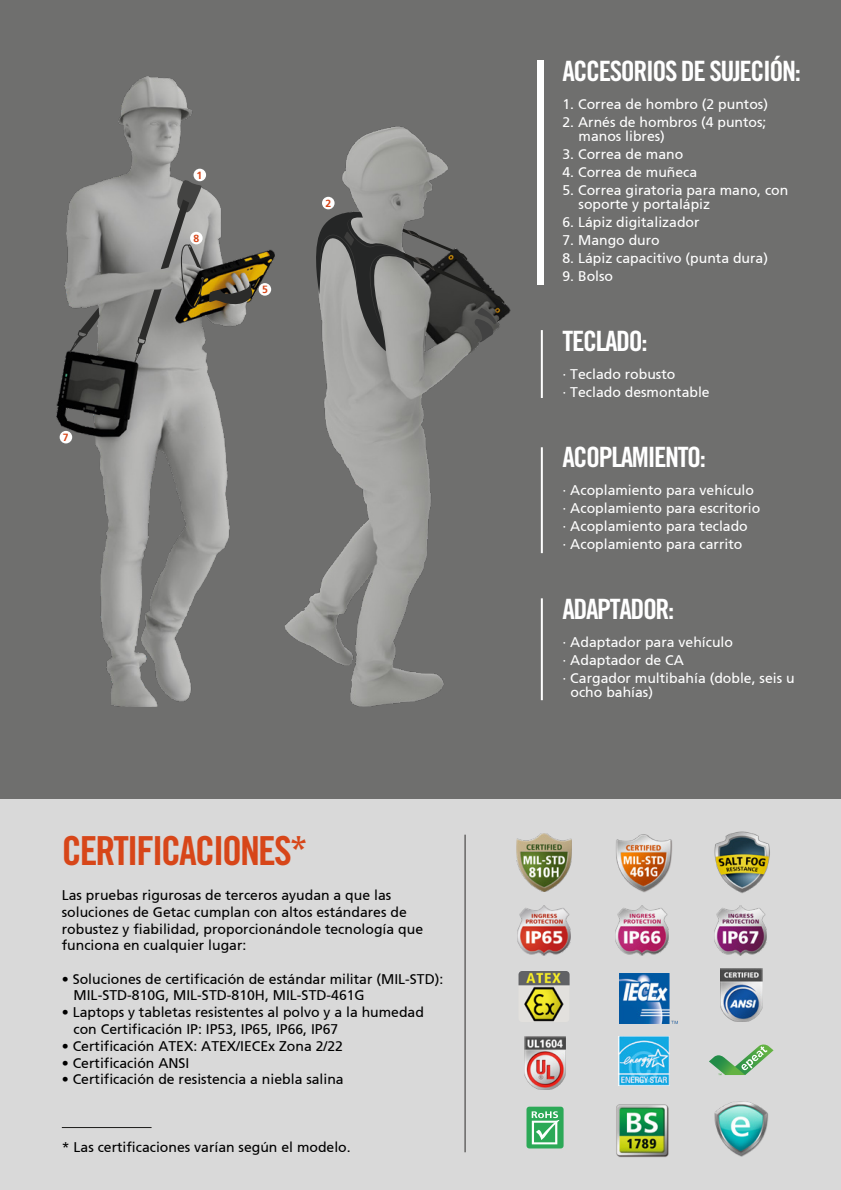
<style>
.page{position:relative;width:841px;height:1190px;background:#fff}
.page>*{position:absolute;margin:0;border:0;box-sizing:border-box;transform-origin:0 0}
.t1{font:40px "Trade Gothic LT Pro Bd Cn 20";letter-spacing:-.05em;color:#d74619}
.t2{font:28px "Trade Gothic LT Pro Bd Cn 20";letter-spacing:-.05em;color:#fff}
.t3{font:14px/16.8px "Frutiger 55 Roman";color:#000}
.t4{font:14px/18px "Frutiger 55 Roman";color:#fff}
.t5{font:700 10.4px "Frutiger 65";color:#d74619}
</style>
<div class="page">
<div style="left:0;top:799px;width:840px;height:391px;background:#d9d9d9"></div>
<div style="left:0;top:0;width:840px;height:799px;background:#6f6f6e"></div>
<img style="left:56px;top:77px;width:210px;height:630px">
<svg style="left:66px;top:307px;width:34px;height:51px"></svg>
<svg style="left:134px;top:178px;width:119px;height:184px"></svg>
<img style="left:266px;top:126px;width:245px;height:581px">
<svg style="left:311px;top:210px;width:193px;height:141px"></svg>
<img style="left:720px;top:968px;width:41px;height:54px">
<img style="left:714px;top:906px;width:52px;height:50px">
<img style="left:616px;top:834px;width:56px;height:58px">
<img style="left:516px;top:833px;width:55px;height:58px">
<img style="left:714px;top:831px;width:56px;height:62px">
<img style="left:518px;top:971px;width:51px;height:51px">
<img style="left:517px;top:906px;width:53px;height:50px">
<img style="left:615px;top:906px;width:53px;height:50px">
<img style="left:618px;top:1036px;width:51px;height:50px">
<img style="left:616px;top:1104px;width:53px;height:53px">
<img style="left:524px;top:1036px;width:41px;height:54px">
<img style="left:714px;top:1101px;width:54px;height:56px">
<svg style="left:526px;top:1107px;width:37px;height:41px;background:#5fbd7f"></svg>
<svg style="left:709px;top:1045px;width:64px;height:30px"></svg>
<img style="left:619px;top:973px;width:58px;height:50px">
<hr style="left:464px;top:835px;width:1px;height:317px;background:#2e2d2c">
<hr style="left:62px;top:1127px;width:89px;height:1px;background:#1d1d1b">
<hr style="left:540px;top:330px;width:2px;height:68px;background:#fff">
<hr style="left:540px;top:447px;width:2px;height:106px;background:#fff">
<hr style="left:540px;top:598px;width:2px;height:102px;background:#fff">
<div style="left:537px;top:60px;width:6px;height:225px;background:#fff"></div>
<div style="left:193px;top:169px;width:13px;height:12px;background:#fff;border-radius:50%"></div>
<div style="left:322px;top:197px;width:12px;height:12px;background:#fff;border-radius:50%"></div>
<div style="left:258px;top:283px;width:13px;height:13px;background:#fff;border-radius:50%"></div>
<div style="left:190px;top:232px;width:12px;height:12px;background:#fff;border-radius:50%"></div>
<div style="left:60px;top:431px;width:12px;height:12px;background:#fff;border-radius:50%"></div>
<p class="t5" style="left:63px;top:431px;width:7px">7</p>
<p class="t5" style="left:196px;top:169px;width:7px">1</p>
<p class="t5" style="left:193px;top:232px;width:7px">8</p>
<p class="t5" style="left:262px;top:283px;width:7px">5</p>
<p class="t5" style="left:325px;top:197px;width:7px">2</p>
<h1 class="t1" style="left:62px;top:827px;width:247px">CERTIFICACIONES*</h1>
<p class="t3" style="left:62px;top:887px;width:362px">Las pruebas rigurosas de terceros ayudan a que las soluciones de Getac cumplan con altos estándares de robustez y fiabilidad, proporcionándole tecnología que funciona en cualquier lugar:</p>
<p class="t3" style="left:73px;top:970px;width:371px;text-indent:-12px">• Soluciones de certificación de estándar militar (MIL-STD):<br>MIL-STD-810G, MIL-STD-810H, MIL-STD-461G</p>
<p class="t3" style="left:73px;top:1004px;width:352px;text-indent:-12px">• Laptops y tabletas resistentes al polvo y a la humedad con Certificación IP: IP53, IP65, IP66, IP67</p>
<p class="t3" style="left:62px;top:1038px;width:282px">• Certificación ATEX: ATEX/IECEx Zona 2/22</p>
<p class="t3" style="left:62px;top:1054px;width:129px">• Certificación ANSI</p>
<p class="t3" style="left:62px;top:1071px;width:283px">• Certificación de resistencia a niebla salina</p>
<p class="t3" style="left:62px;top:1139px;width:290px">* Las certificaciones varían según el modelo.</p>
<h2 class="t2" style="left:562px;top:54px;width:240px">ACCESORIOS DE SUJECIÓN:</h2>
<p class="t4" style="left:562px;top:96px;width:207px">1. Correa de hombro (2 puntos)</p>
<p class="t4" style="left:578px;top:116px;width:189px;line-height:14px;text-indent:-16px">2. Arnés de hombros (4 puntos; manos libres)</p>
<p class="t4" style="left:562px;top:146px;width:122px">3. Correa de mano</p>
<p class="t4" style="left:562px;top:164px;width:136px">4. Correa de muñeca</p>
<p class="t4" style="left:578px;top:184px;width:211px;line-height:14px;text-indent:-16px">5. Correa giratoria para mano, con soporte y portalápiz</p>
<p class="t4" style="left:562px;top:214px;width:138px">6. Lápiz digitalizador</p>
<p class="t4" style="left:562px;top:232px;width:99px">7. Mango duro</p>
<p class="t4" style="left:562px;top:250px;width:207px">8. Lápiz capacitivo (punta dura)</p>
<p class="t4" style="left:562px;top:268px;width:52px">9. Bolso</p>
<h2 class="t2" style="left:562px;top:324px;width:87px">TECLADO:</h2>
<p class="t4" style="left:562px;top:366px;width:149px">· Teclado robusto<br>· Teclado desmontable</p>
<h2 class="t2" style="left:562px;top:440px;width:145px">ACOPLAMIENTO:</h2>
<p class="t4" style="left:562px;top:482px;width:199px">· Acoplamiento para vehículo · Acoplamiento para escritorio · Acoplamiento para teclado<br>· Acoplamiento para carrito</p>
<h2 class="t2" style="left:562px;top:592px;width:113px">ADAPTADOR:</h2>
<p class="t4" style="left:562px;top:634px;width:233px">· Adaptador para vehículo<br>· Adaptador de CA<br>· Cargador multibahía (doble, seis u</p>
<p class="t4" style="left:570px;top:684px;width:84px">ocho bahías)</p>
</div>
